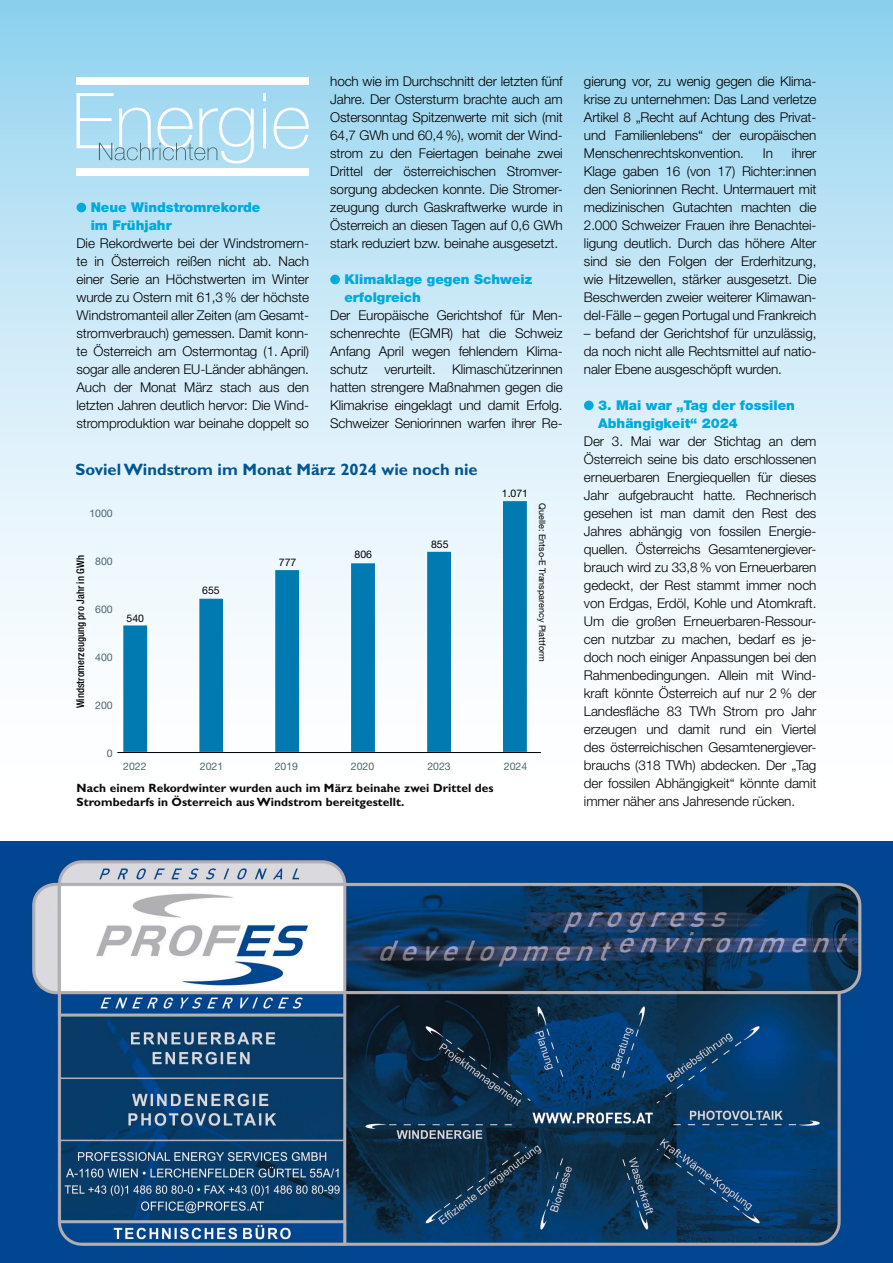
<style>
.page{position:relative;width:893px;height:1263px;background:#fff}
.page>*{position:absolute;margin:0;border:0;box-sizing:border-box;transform-origin:0 0}
.t1{font:700 16.5px "Gill Sans Std";color:#005694}
.t2{font:300 13.5px/18px "Helvetica Neue LT Std";letter-spacing:-.01em;color:#000;text-align:justify}
.t3{font:900 13.5px/18px "Helvetica Neue LT Std";color:#00abda}
.t4{font:700 12px/14.2px "Gill Sans Std";letter-spacing:.005em;color:#0a0a0a}
.t5{font:10.5px "Helvetica Neue LT Std";color:#4a686e}
.t6{font:500 condensed 10.5px "Helvetica Neue LT Std";color:#000}
.t7{font:10.5px "Helvetica Neue LT Std";color:#000}
.t8{font:9px "Helvetica Neue LT Std";color:#000}
</style>
<div class="page">
<div style="left:0;top:0;width:893px;height:806px;background:linear-gradient(to bottom,#98d5f0,#fff)"></div>
<svg style="left:892px;top:0;width:1px;height:806px"></svg>
<div style="left:77px;top:203px;width:9px;height:9px;background:#00abda;border-radius:50%"></div>
<div style="left:330px;top:275px;width:10px;height:9px;background:#00abda;border-radius:50%"></div>
<div style="left:584px;top:401px;width:10px;height:9px;background:#00abda;border-radius:50%"></div>
<div style="left:77px;top:77px;width:232px;height:8px;background:#fff"></div>
<div style="left:77px;top:168px;width:232px;height:8px;background:#fff"></div>
<svg style="left:77px;top:93px;width:232px;height:71px"></svg>
<hr style="left:117px;top:752px;width:424px;height:1px;background:#000">
<svg style="left:123px;top:501px;width:404px;height:251px;fill:#eef8fd"></svg>
<img style="left:0;top:842px;width:893px;height:421px">
<p class="t3" style="left:91px;top:198px;width:171px">Neue Windstromrekorde im Frühjahr</p>
<p class="t2" style="left:77px;top:234px;width:234px">Die Rekordwerte bei der Windstromern&shy;te in Österreich reißen nicht ab. Nach einer Serie an Höchstwerten im Winter wurde zu Ostern mit 61,3% der höchste Windstromanteil aller Zeiten (am Gesamt&shy;stromverbrauch) gemessen. Damit konn&shy;te Österreich am Ostermontag (1. April) sogar alle anderen EU-Länder abhängen.<br>Auch der Monat März stach aus den letzten Jahren deutlich hervor: Die Wind&shy;stromproduktion war beinahe doppelt so</p>
<p class="t2" style="left:330px;top:72px;width:234px">hoch wie im Durchschnitt der letzten fünf Jahre. Der Ostersturm brachte auch am Ostersonntag Spitzenwerte mit sich (mit 64,7 GWh und 60,4%), womit der Wind&shy;strom zu den Feiertagen beinahe zwei Drittel der österreichischen Stromver&shy;sorgung abdecken konnte. Die Stromer&shy;zeugung durch Gaskraftwerke wurde in Österreich an diesen Tagen auf 0,6 GWh stark reduziert bzw. beinahe ausgesetzt.</p>
<p class="t3" style="left:344px;top:270px;width:189px">Klimaklage gegen Schweiz erfolgreich</p>
<p class="t2" style="left:330px;top:306px;width:234px">Der Europäische Gerichtshof für Men&shy;schenrechte (EGMR) hat die Schweiz Anfang April wegen fehlendem Klima&shy;schutz verurteilt. Klimaschützerinnen hatten strengere Maßnahmen gegen die Klimakrise eingeklagt und damit Erfolg.<br>Schweizer Seniorinnen warfen ihrer Re-</p>
<p class="t1" style="left:76px;top:460px;width:404px">Soviel Windstrom im Monat März 2024 wie noch nie</p>
<p class="t5" style="left:89px;top:506px;width:25px">1000</p>
<p class="t6" style="left:74px;top:708px;width:155px;rotate:-90deg">Windstromerzeugung pro Jahr in GWh</p>
<p class="t5" style="left:95px;top:554px;width:19px">800</p>
<p class="t5" style="left:95px;top:602px;width:19px">600</p>
<p class="t5" style="left:95px;top:650px;width:19px">400</p>
<p class="t5" style="left:95px;top:698px;width:19px">200</p>
<p class="t7" style="left:127px;top:611px;width:19px">540</p>
<p class="t7" style="left:202px;top:584px;width:19px">655</p>
<p class="t7" style="left:279px;top:556px;width:19px">777</p>
<p class="t7" style="left:354px;top:548px;width:19px">806</p>
<p class="t7" style="left:431px;top:537px;width:19px">855</p>
<p class="t7" style="left:502px;top:486px;width:28px">1.071</p>
<p class="t8" style="left:548px;top:503px;width:160px;rotate:90deg">Quelle: Entso-E Transparency Plattform</p>
<p class="t5" style="left:107px;top:746px;width:7px">0</p>
<p class="t5" style="left:123px;top:760px;width:25px">2022</p>
<p class="t5" style="left:200px;top:760px;width:25px">2021</p>
<p class="t5" style="left:275px;top:760px;width:25px">2019</p>
<p class="t5" style="left:351px;top:760px;width:25px">2020</p>
<p class="t5" style="left:427px;top:760px;width:25px">2023</p>
<p class="t5" style="left:504px;top:760px;width:25px">2024</p>
<p class="t4" style="left:77px;top:780px;width:419px">Nach einem Rekordwinter wurden auch im März beinahe zwei Drittel des<br>Strombedarfs in Österreich aus Windstrom bereitgestellt.</p>
<p class="t2" style="left:584px;top:72px;width:234px;text-align:left">gierung vor, zu wenig gegen die Klima&shy;krise zu unternehmen: Das Land verletze Artikel 8 „Recht auf Achtung des Privat&shy;und Familienlebens“ der europäischen Menschenrechtskonvention.</p>
<p class="t2" style="left:584px;top:144px;width:234px;text-indent:208px">ihrer Klage gaben 16 (von 17) Richter:innen den Seniorinnen Recht. Untermauert mit medizinischen Gutachten machten die 2.000 Schweizer Frauen ihre Benachtei&shy;ligung deutlich. Durch das höhere Alter sind sie den Folgen der Erderhitzung, wie Hitzewellen, stärker ausgesetzt. Die Beschwerden zweier weiterer Klimawan&shy;del-Fälle – gegen Portugal und Frankreich</p>
<p class="t2" style="left:584px;top:324px;width:234px">– befand der Gerichtshof für unzulässig, da noch nicht alle Rechtsmittel auf natio&shy;naler Ebene ausgeschöpft wurden.</p>
<p class="t3" style="left:598px;top:396px;width:198px">3. Mai war „Tag der fossilen<br>Abhängigkeit“ 2024</p>
<p class="t2" style="left:584px;top:432px;width:234px">Der 3. Mai war der Stichtag an dem Österreich seine bis dato erschlossenen erneuerbaren Energiequellen für dieses Jahr aufgebraucht hatte. Rechnerisch gesehen ist man damit den Rest des Jahres abhängig von fossilen Energie&shy;quellen. Österreichs Gesamtenergiever&shy;brauch wird zu 33,8% von Erneuerbaren gedeckt, der Rest stammt immer noch von Erdgas, Erdöl, Kohle und Atomkraft.<br>Um die großen Erneuerbaren-Ressour&shy;cen nutzbar zu machen, bedarf es je&shy;doch noch einiger Anpassungen bei den Rahmenbedingungen. Allein mit Wind&shy;kraft könnte Österreich auf nur 2 % der Landesfläche 83 TWh Strom pro Jahr erzeugen und damit rund ein Viertel des österreichischen Gesamtenergiever&shy;brauchs (318 TWh) abdecken. Der „Tag der fossilen Abhängigkeit“ könnte damit immer näher ans Jahresende rücken.</p>
<p class="t2" style="left:763px;top:144px;width:12px">In</p>
</div>
